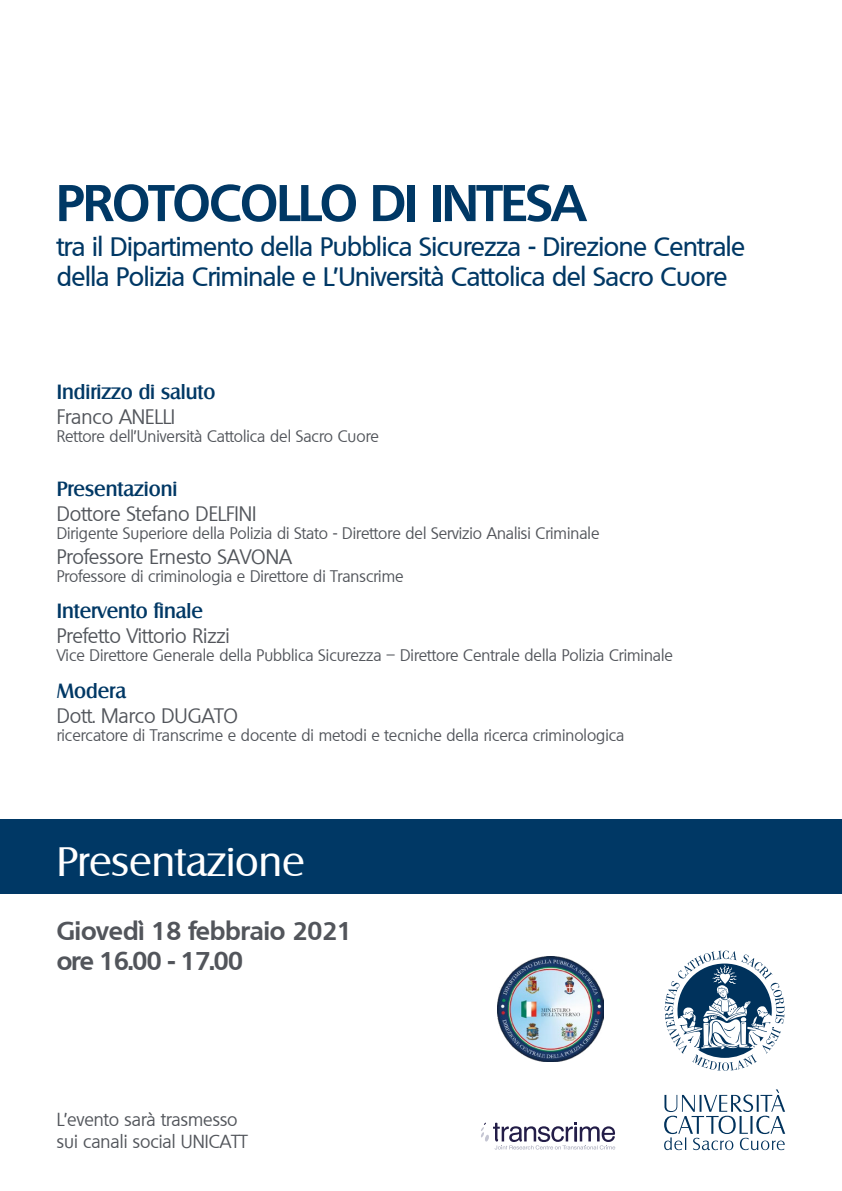
<style>
.page{position:relative;width:842px;height:1191px;background:#fff}
.page>*{position:absolute;margin:0;border:0;box-sizing:border-box;transform-origin:0 0}
.t1{font:700 50px "Quebec";letter-spacing:-.015em;color:#003865}
.t2{font:40px "Salzburg";color:#fff}
.t3{font:500 26px/30px "Quebec";letter-spacing:-.015em;color:#003865}
.t4{font:700 25px/30px "Quebec";color:#52555b}
.t5{font:20px "Quebec";color:#52555b}
.t6{font:500 20px "Salzburg";color:#003865}
.t7{font:18px/22px "Quebec";color:#52555b}
.t8{font:16px "Quebec";color:#52555b}
</style>
<div class="page">
<div style="left:0;top:819px;width:842px;height:75px;background:#003865"></div>
<svg style="left:665px;top:950px;width:119px;height:121px"></svg>
<svg style="left:664px;top:1089px;width:121px;height:61px"></svg>
<img style="left:498px;top:956px;width:105px;height:105px">
<svg style="left:481px;top:1122px;width:134px;height:27px"></svg>
<h1 class="t1" style="left:57px;top:170px;width:531px">PROTOCOLLO DI INTESA</h1>
<h3 class="t3" style="left:57px;top:231px;width:690px">tra il Dipartimento della Pubblica Sicurezza - Direzione Centrale della Polizia Criminale e L’Università Cattolica del Sacro Cuore</h3>
<p class="t6" style="left:57px;top:380px;width:160px">Indirizzo di saluto</p>
<p class="t5" style="left:57px;top:404px;width:120px">Franco ANELLI</p>
<p class="t8" style="left:57px;top:426px;width:324px">Rettore dell’Università Cattolica del Sacro Cuore</p>
<p class="t6" style="left:57px;top:477px;width:122px">Presentazioni</p>
<p class="t5" style="left:57px;top:501px;width:201px">Dottore Stefano DELFINI</p>
<p class="t8" style="left:57px;top:523px;width:544px">Dirigente Superiore della Polizia di Stato - Direttore del Servizio Analisi Criminale</p>
<p class="t5" style="left:57px;top:544px;width:237px">Professore Ernesto SAVONA</p>
<p class="t8" style="left:57px;top:566px;width:348px">Professore di criminologia e Direttore di Transcrime</p>
<p class="t6" style="left:57px;top:599px;width:148px">Intervento finale</p>
<p class="t5" style="left:57px;top:623px;width:174px">Prefetto Vittorio Rizzi</p>
<p class="t8" style="left:57px;top:645px;width:618px">Vice Direttore Generale della Pubblica Sicurezza – Direttore Centrale della Polizia Criminale</p>
<p class="t6" style="left:57px;top:679px;width:71px">Modera</p>
<p class="t5" style="left:57px;top:703px;width:183px">Dott. Marco DUGATO</p>
<p class="t8" style="left:57px;top:725px;width:569px">ricercatore di Transcrime e docente di metodi e tecniche della ricerca criminologica</p>
<h2 class="t2" style="left:57px;top:837px;width:249px">Presentazione</h2>
<h3 class="t4" style="left:57px;top:915px;width:297px">Giovedì 18 febbraio 2021 ore 16.00 - 17.00</h3>
<p class="t7" style="left:57px;top:1108px;width:192px">L’evento sarà trasmesso sui canali social UNICATT</p>
</div>
